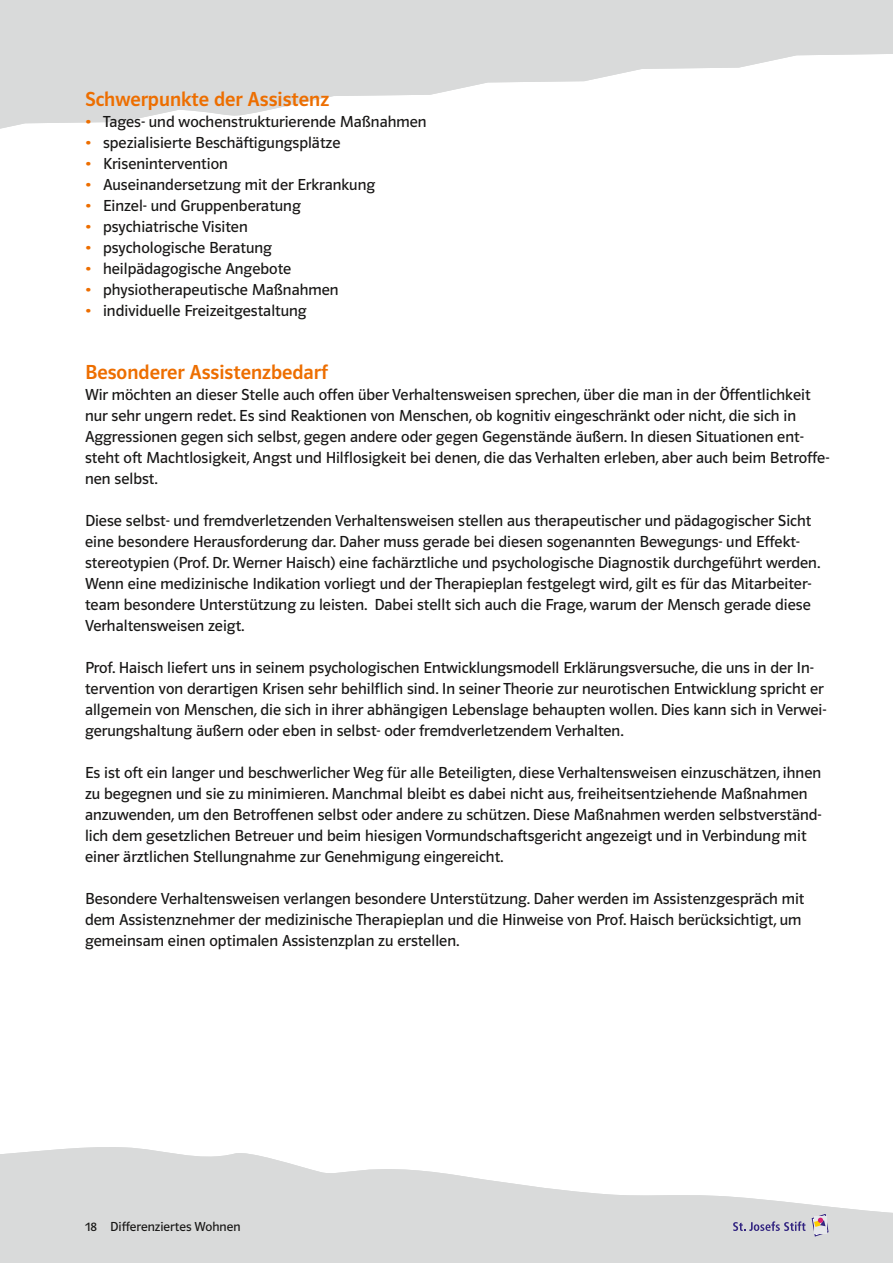
<style>
.page{position:relative;width:893px;height:1263px;background:#fff}
.page>*{position:absolute;margin:0;border:0;box-sizing:border-box;transform-origin:0 0}
.t1{font:21px "Polo 11 K Krftg";color:#ed6e00}
.t2{font:16.5px/21px "Polo 11 K Buch";color:#181716}
.t3{font:13.5px "Polo 11 K Buch";color:#181716}
.s1{color:#ed6e00}
</style>
<div class="page">
<svg style="left:0;top:0;width:893px;height:129px;fill:#d9dada"></svg>
<svg style="left:0;top:1147px;width:893px;height:116px;fill:#d9dada"></svg>
<svg style="left:881px;top:0;width:12px;height:1px"></svg>
<svg style="left:733px;top:1221px;width:72px;height:10px"></svg>
<svg style="left:812px;top:1214px;width:16px;height:22px"></svg>
<p class="t1" style="left:85px;top:88px;width:246px">Schwerpunkte der Assistenz</p>
<p class="t2" style="left:85px;top:111px;width:343px"><span class="s1">•</span> Tages- und wochenstrukturierende Maßnahmen</p>
<p class="t2" style="left:85px;top:132px;width:257px"><span class="s1">•</span> spezialisierte Beschäftigungsplätze</p>
<p class="t2" style="left:85px;top:153px;width:144px"><span class="s1">•</span> Krisenintervention</p>
<p class="t2" style="left:85px;top:174px;width:292px"><span class="s1">•</span> Auseinandersetzung mit der Erkrankung</p>
<p class="t2" style="left:85px;top:195px;width:217px"><span class="s1">•</span> Einzel- und Gruppenberatung</p>
<p class="t2" style="left:85px;top:216px;width:164px"><span class="s1">•</span> psychiatrische Visiten</p>
<p class="t2" style="left:85px;top:237px;width:188px"><span class="s1">•</span> psychologische Beratung</p>
<p class="t2" style="left:85px;top:258px;width:208px"><span class="s1">•</span> heilpädagogische Angebote</p>
<p class="t2" style="left:85px;top:279px;width:255px"><span class="s1">•</span> physiotherapeutische Maßnahmen</p>
<p class="t2" style="left:85px;top:300px;width:223px"><span class="s1">•</span> individuelle Freizeitgestaltung</p>
<p class="t1" style="left:85px;top:361px;width:244px">Besonderer Assistenzbedarf</p>
<p class="t2" style="left:85px;top:384px;width:746px">Wir möchten an dieser Stelle auch offen über Verhaltensweisen sprechen, über die man in der Öffentlichkeit nur sehr ungern redet. Es sind Reaktionen von Menschen, ob kognitiv eingeschränkt oder nicht, die sich in Aggressionen gegen sich selbst, gegen andere oder gegen Gegenstände äußern. In diesen Situationen ent&shy;steht oft Machtlosigkeit, Angst und Hilflosigkeit bei denen, die das Verhalten erleben, aber auch beim Betroffe&shy;nen selbst.</p>
<p class="t2" style="left:85px;top:510px;width:737px">Diese selbst- und fremdverletzenden Verhaltensweisen stellen aus therapeutischer und pädagogischer Sicht eine besondere Herausforderung dar. Daher muss gerade bei diesen sogenannten Bewegungs- und Effekt&shy;stereotypien (Prof. Dr. Werner Haisch) eine fachärztliche und psychologische Diagnostik durchgeführt werden.<br>Wenn eine medizinische Indikation vorliegt und der Therapieplan festgelegt wird, gilt es für das Mitarbeiter&shy;team besondere Unterstützung zu leisten. Dabei stellt sich auch die Frage, warum der Mensch gerade diese Verhaltensweisen zeigt.</p>
<p class="t2" style="left:85px;top:657px;width:743px">Prof. Haisch liefert uns in seinem psychologischen Entwicklungsmodell Erklärungsversuche, die uns in der In&shy;tervention von derartigen Krisen sehr behilflich sind. In seiner Theorie zur neurotischen Entwicklung spricht er allgemein von Menschen, die sich in ihrer abhängigen Lebenslage behaupten wollen. Dies kann sich in Verwei&shy;gerungshaltung äußern oder eben in selbst- oder fremdverletzendem Verhalten.</p>
<p class="t2" style="left:85px;top:762px;width:738px">Es ist oft ein langer und beschwerlicher Weg für alle Beteiligten, diese Verhaltensweisen einzuschätzen, ihnen zu begegnen und sie zu minimieren. Manchmal bleibt es dabei nicht aus, freiheitsentziehende Maßnahmen anzuwenden, um den Betroffenen selbst oder andere zu schützen. Diese Maßnahmen werden selbstverständ&shy;lich dem gesetzlichen Betreuer und beim hiesigen Vormundschaftsgericht angezeigt und in Verbindung mit einer ärztlichen Stellungnahme zur Genehmigung eingereicht.</p>
<p class="t2" style="left:85px;top:888px;width:721px">Besondere Verhaltensweisen verlangen besondere Unterstützung. Daher werden im Assistenzgespräch mit dem Assistenznehmer der medizinische Therapieplan und die Hinweise von Prof. Haisch berücksichtigt, um gemeinsam einen optimalen Assistenzplan zu erstellen.</p>
<p class="t3" style="left:85px;top:1219px;width:157px">18 Differenziertes Wohnen</p>
</div>
